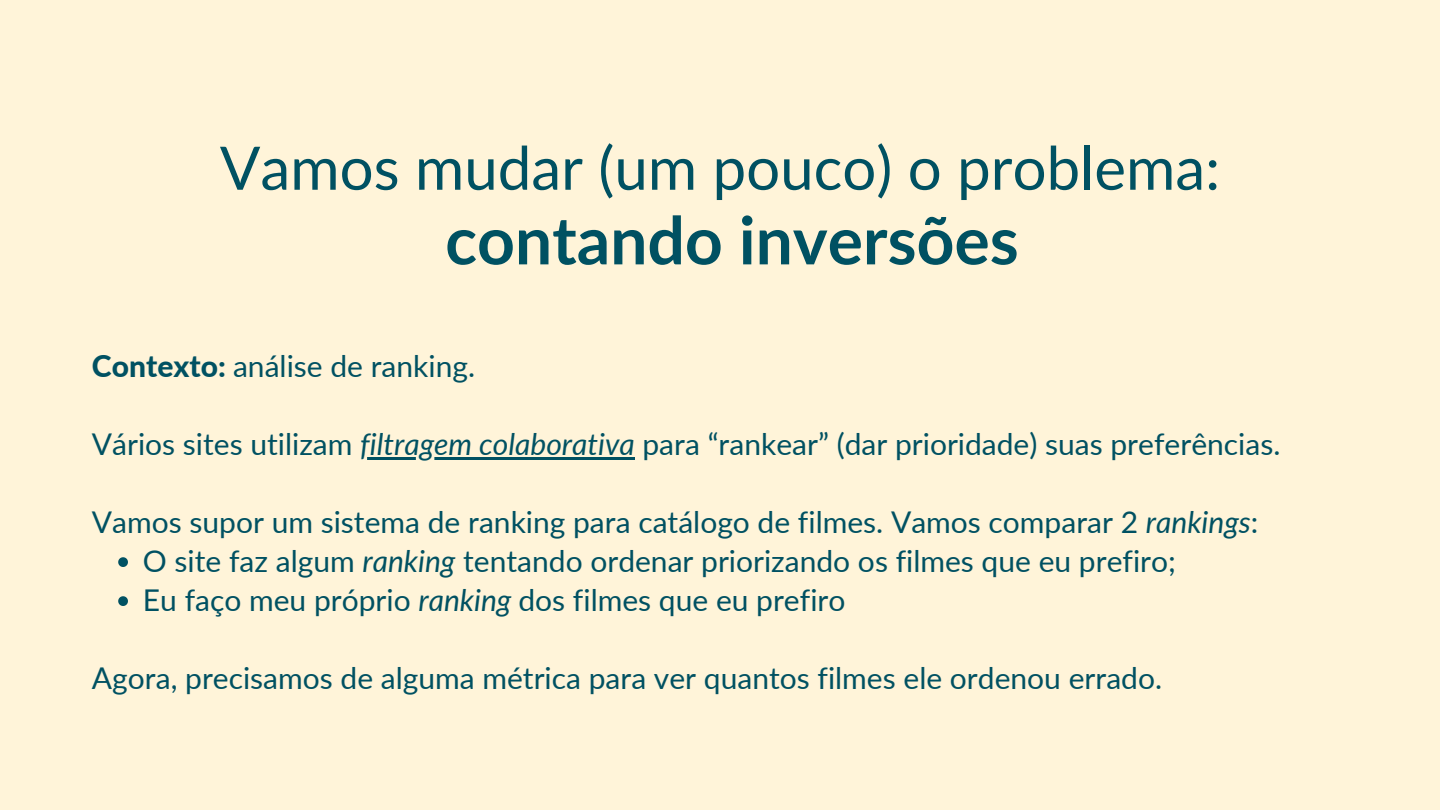
<style>
.page{position:relative;width:1440px;height:810px;background:#fff4d9}
.page>*{position:absolute;margin:0;border:0;box-sizing:border-box;transform-origin:0 0}
.t1{font:700 66px "Lato";color:#005162}
.t2{font:60px "Lato";color:#005162}
.t3{font:30px "Lato";color:#005162}
.s1{font-weight:800}
.s2{font-style:italic}
</style>
<div class="page">
<svg style="left:118px;top:557px;width:10px;height:10px"></svg>
<svg style="left:118px;top:596px;width:10px;height:10px"></svg>
<hr style="left:360px;top:457px;width:275px;height:3px;background:#005162">
<p class="t2" style="left:220px;top:131px;width:1002px">Vamos mudar (um pouco) o problema:</p>
<p class="t1" style="left:445px;top:199px;width:575px">contando inversões</p>
<p class="t3" style="left:92px;top:348px;width:385px"><span class="s1">Contexto:</span> análise de ranking.</p>
<p class="t3" style="left:92px;top:426px;width:1190px">Vários sites utilizam <span class="s2">filtragem colaborativa</span> para “rankear” (dar prioridade) suas preferências.</p>
<p class="t3" style="left:92px;top:504px;width:1168px">Vamos supor um sistema de ranking para catálogo de filmes. Vamos comparar 2 <span class="s2">rankings</span>:</p>
<p class="t3" style="left:143px;top:543px;width:1035px">O site faz algum <span class="s2">ranking</span> tentando ordenar priorizando os filmes que eu prefiro;</p>
<p class="t3" style="left:143px;top:582px;width:704px">Eu faço meu próprio <span class="s2">ranking</span> dos filmes que eu prefiro</p>
<p class="t3" style="left:92px;top:660px;width:1072px">Agora, precisamos de alguma métrica para ver quantos filmes ele ordenou errado.</p>
</div>
